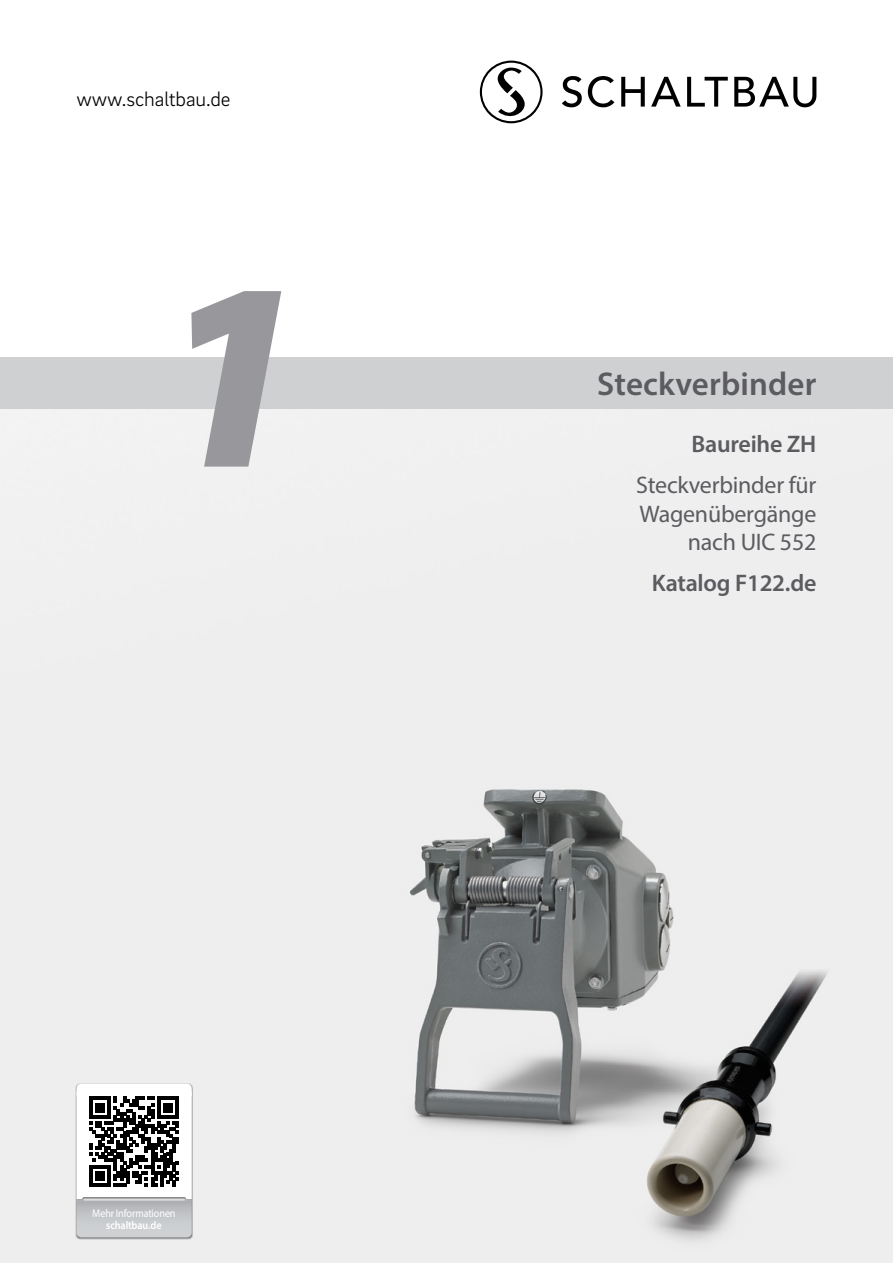
<style>
.page{position:relative;width:893px;height:1263px;background:#fff}
.page>*{position:absolute;margin:0;border:0;box-sizing:border-box;transform-origin:0 0}
.t1{font:italic 900 270px "Myriad Pro";color:#98989c}
.t2{font:600 33px "Myriad Pro";letter-spacing:.005em;color:#5c5b60}
.t3{font:24px/28.5px "Myriad Pro";letter-spacing:-.01em;color:#5c5b60;text-align:right}
.t4{font:600 24px "Myriad Pro";letter-spacing:-.01em;color:#5c5b60}
.t5{font:300 21px "Brix Sans";letter-spacing:-.005em;color:#000}
.t6{font:11.25px "Myriad Pro";letter-spacing:-.01em;color:#fff;scale:.9 1}
.t7{font:600 11.25px "Myriad Pro";letter-spacing:-.01em;color:#fff;scale:.9 1}
</style>
<div class="page">
<img style="left:0;top:408px;width:893px;height:855px">
<div style="left:0;top:357px;width:893px;height:51px;background:#ced0d2"></div>
<svg style="left:480px;top:61px;width:63px;height:62px"></svg>
<svg style="left:562px;top:76px;width:20px;height:31px"></svg>
<svg style="left:588px;top:76px;width:26px;height:31px"></svg>
<svg style="left:621px;top:77px;width:24px;height:30px"></svg>
<svg style="left:651px;top:77px;width:30px;height:30px"></svg>
<svg style="left:687px;top:77px;width:41px;height:30px"></svg>
<svg style="left:734px;top:77px;width:82px;height:30px"></svg>
<div style="left:75px;top:1083px;width:118px;height:157px;background:#000;opacity:.65"></div>
<div style="left:77px;top:1084px;width:115px;height:15px;background:#fff;border-radius:5px"></div>
<svg style="left:77px;top:1091px;width:115px;height:146px"></svg>
<p class="t5" style="left:77px;top:86px;width:156px">www.schaltbau.de</p>
<h1 class="t1" style="left:154px;top:196px;width:153px">1</h1>
<p class="t6" style="left:92px;top:1206px;width:94px">Mehr Informationen</p>
<p class="t7" style="left:106px;top:1218px;width:63px">schaltbau.de</p>
<h2 class="t2" style="left:597px;top:362px;width:221px">Steckverbinder</h2>
<p class="t4" style="left:691px;top:428px;width:126px">Baureihe ZH</p>
<p class="t3" style="left:636px;top:470px;width:182px">Steckverbinder für<br>Wagenübergänge nach UIC 552</p>
<p class="t4" style="left:652px;top:568px;width:166px">Katalog F122.de</p>
</div>
